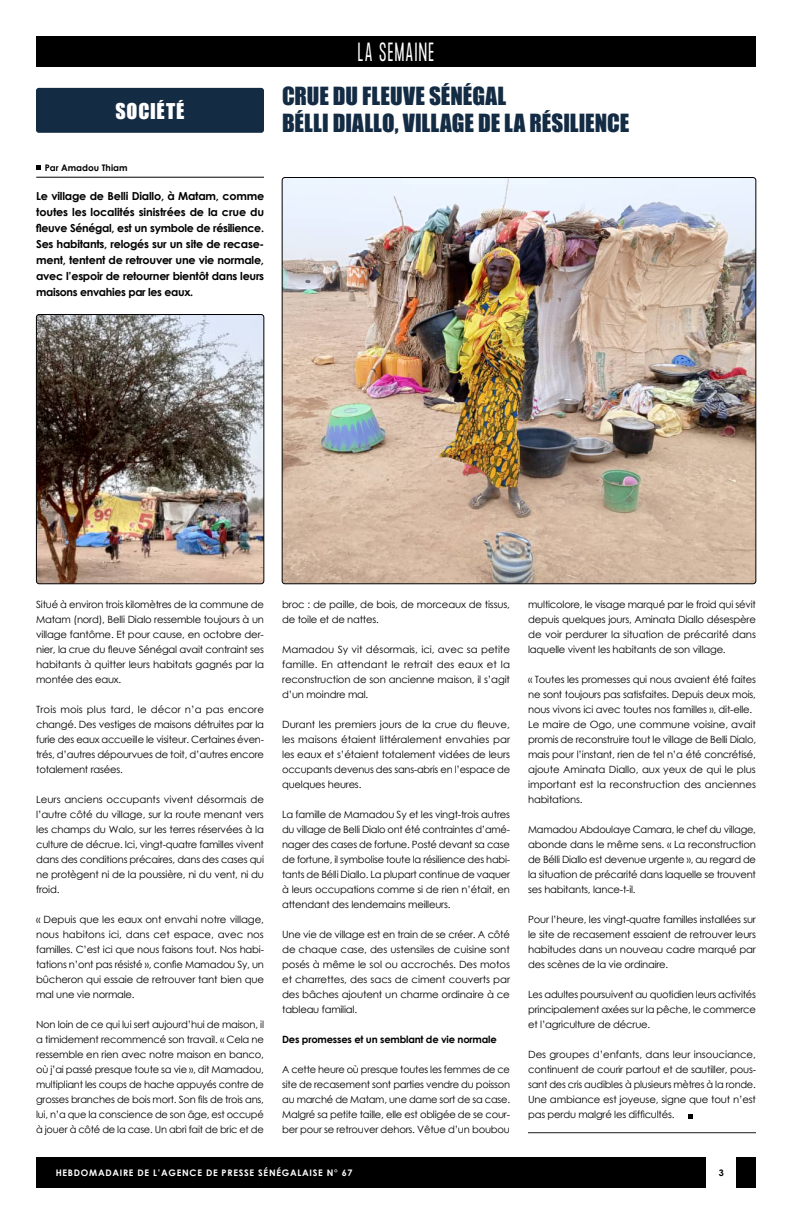
<style>
.page{position:relative;width:792px;height:1224px;background:#fff}
.page>*{position:absolute;margin:0;border:0;box-sizing:border-box;transform-origin:0 0}
.t1{font:23px/27px "Impact";color:#142b44}
.t2{font:300 23px "Formula Condensed";letter-spacing:.075em;color:#fff;scale:.8 1}
.t3{font:20px "Impact";letter-spacing:.04em;color:#fff}
.t4{font:700 11px/16px "Century Gothic";letter-spacing:-.025em;color:#000;text-align:justify}
.t5{font:10px/15px "Century Gothic";letter-spacing:-.02em;color:#000;text-align:justify}
.t6{font:700 10px "Century Gothic";letter-spacing:-.02em;color:#000}
.t7{font:700 9px "Century Gothic";letter-spacing:.08em;color:#fff}
.t8{font:700 9px "Century Gothic";color:#000}
</style>
<div class="page">
<div style="left:36px;top:36px;width:720px;height:31px;background:#000"></div>
<img style="left:282px;top:179px;width:474px;height:405px">
<img style="left:36px;top:316px;width:228px;height:268px">
<div style="left:36px;top:314px;width:228px;height:270px;border:1px solid #000;border-radius:3px"></div>
<div style="left:36px;top:1157px;width:720px;height:31px;background:#000"></div>
<div style="left:706px;top:1155px;width:30px;height:35px;background:#fff"></div>
<div style="left:36px;top:88px;width:228px;height:45px;background:#142b44;border-radius:3px"></div>
<hr style="left:36px;top:177px;width:228px;height:1px;background:#000">
<svg style="left:36px;top:165px;width:5px;height:5px"></svg>
<svg style="left:688px;top:1114px;width:4px;height:4px"></svg>
<hr style="left:528px;top:1133px;width:228px;height:1px;background:#1b1b1a">
<h2 class="t3" style="left:115px;top:96px;width:71px">SOCIÉTÉ</h2>
<p class="t8" style="left:45px;top:161px;width:84px">Par Amadou Thiam</p>
<p class="t4" style="left:36px;top:188px;width:230px">Le village de Belli Diallo, à Matam, comme toutes les localités sinistrées de la crue du fleuve Sénégal, est un symbole de résilience.<br>Ses habitants, relogés sur un site de recase&shy;ment, tentent de retrouver une vie normale, avec l’espoir de retourner bientôt dans leurs maisons envahies par les eaux.</p>
<h1 class="t2" style="left:358px;top:38px;width:97px">LA SEMAINE</h1>
<h1 class="t1" style="left:282px;top:82px;width:349px">CRUE DU FLEUVE SÉNÉGAL<br>BÉLLI DIALLO, VILLAGE DE LA RÉSILIENCE</h1>
<p class="t5" style="left:36px;top:597px;width:229px">Situé à environ trois kilomètres de la commune de Matam (nord), Belli Dialo ressemble toujours à un village fantôme. Et pour cause, en octobre der&shy;nier, la crue du fleuve Sénégal avait contraint ses habitants à quitter leurs habitats gagnés par la montée des eaux.</p>
<p class="t5" style="left:36px;top:702px;width:229px">Trois mois plus tard, le décor n’a pas encore changé. Des vestiges de maisons détruites par la furie des eaux accueille le visiteur. Certaines éven&shy;trés, d’autres dépourvues de toit, d’autres encore totalement rasées.</p>
<p class="t5" style="left:36px;top:792px;width:229px">Leurs anciens occupants vivent désormais de l’autre côté du village, sur la route menant vers les champs du Walo, sur les terres réservées à la culture de décrue. Ici, vingt-quatre familles vivent dans des conditions précaires, dans des cases qui ne protègent ni de la poussière, ni du vent, ni du froid.</p>
<p class="t5" style="left:36px;top:912px;width:229px">« Depuis que les eaux ont envahi notre village, nous habitons ici, dans cet espace, avec nos familles. C’est ici que nous faisons tout. Nos habi&shy;tations n’ont pas résisté », confie Mamadou Sy, un bûcheron qui essaie de retrouver tant bien que mal une vie normale.</p>
<p class="t5" style="left:36px;top:1017px;width:229px">Non loin de ce qui lui sert aujourd’hui de maison, il a timidement recommencé son travail. « Cela ne ressemble en rien avec notre maison en banco, où j’ai passé presque toute sa vie », dit Mamadou, multipliant les coups de hache appuyés contre de grosses branches de bois mort. Son fils de trois ans, lui, n’a que la conscience de son âge, est occupé à jouer à côté de la case. Un abri fait de bric et de</p>
<p class="t5" style="left:282px;top:597px;width:229px">broc : de paille, de bois, de morceaux de tissus, de toile et de nattes.</p>
<p class="t5" style="left:282px;top:642px;width:229px">Mamadou Sy vit désormais, ici, avec sa petite famille. En attendant le retrait des eaux et la reconstruction de son ancienne maison, il s’agit d’un moindre mal.</p>
<p class="t5" style="left:282px;top:717px;width:229px">Durant les premiers jours de la crue du fleuve, les maisons étaient littéralement envahies par les eaux et s’étaient totalement vidées de leurs occupants devenus des sans-abris en l’espace de quelques heures.</p>
<p class="t5" style="left:282px;top:807px;width:229px">La famille de Mamadou Sy et les vingt-trois autres du village de Belli Dialo ont été contraintes d’amé&shy;nager des cases de fortune. Posté devant sa case de fortune, il symbolise toute la résilience des habi&shy;tants de Bélli Diallo. La plupart continue de vaquer à leurs occupations comme si de rien n’était, en attendant des lendemains meilleurs.</p>
<p class="t5" style="left:282px;top:927px;width:229px">Une vie de village est en train de se créer. A côté de chaque case, des ustensiles de cuisine sont posés à même le sol ou accrochés. Des motos et charrettes, des sacs de ciment couverts par des bâches ajoutent un charme ordinaire à ce tableau familial.</p>
<p class="t6" style="left:282px;top:1032px;width:216px">Des promesses et un semblant de vie normale</p>
<p class="t5" style="left:282px;top:1062px;width:229px">A cette heure où presque toutes les femmes de ce site de recasement sont parties vendre du poisson au marché de Matam, une dame sort de sa case.<br>Malgré sa petite taille, elle est obligée de se cour&shy;ber pour se retrouver dehors. Vêtue d’un boubou</p>
<p class="t5" style="left:528px;top:597px;width:229px">multicolore, le visage marqué par le froid qui sévit depuis quelques jours, Aminata Diallo désespère de voir perdurer la situation de précarité dans laquelle vivent les habitants de son village.</p>
<p class="t5" style="left:528px;top:672px;width:229px;text-align:left">« Toutes les promesses qui nous avaient été faites ne sont toujours pas satisfaites. Depuis deux mois, nous vivons ici avec toutes nos familles », dit-elle.<br>Le maire de Ogo, une commune voisine, avait promis de reconstruire tout le village de Belli Dialo, mais pour l’instant, rien de tel n’a été concrétisé, ajoute Aminata Diallo, aux yeux de qui le plus important est la reconstruction des anciennes habitations.</p>
<p class="t5" style="left:528px;top:822px;width:229px">Mamadou Abdoulaye Camara, le chef du village, abonde dans le même sens. « La reconstruction de Bélli Diallo est devenue urgente », au regard de la situation de précarité dans laquelle se trouvent ses habitants, lance-t-il.</p>
<p class="t5" style="left:528px;top:912px;width:229px">Pour l’heure, les vingt-quatre familles installées sur le site de recasement essaient de retrouver leurs habitudes dans un nouveau cadre marqué par des scènes de la vie ordinaire.</p>
<p class="t5" style="left:528px;top:987px;width:229px">Les adultes poursuivent au quotidien leurs activités principalement axées sur la pêche, le commerce et l’agriculture de décrue.</p>
<p class="t5" style="left:528px;top:1047px;width:229px">Des groupes d’enfants, dans leur insouciance, continuent de courir partout et de sautiller, pous&shy;sant des cris audibles à plusieurs mètres à la ronde.<br>Une ambiance est joyeuse, signe que tout n’est pas perdu malgré les difficultés.</p>
<p class="t7" style="left:56px;top:1166px;width:298px">HEBDOMADAIRE DE L’AGENCE DE PRESSE SÉNÉGALAISE N° 67</p>
<p class="t8" style="left:719px;top:1166px;width:7px">3</p>
</div>
